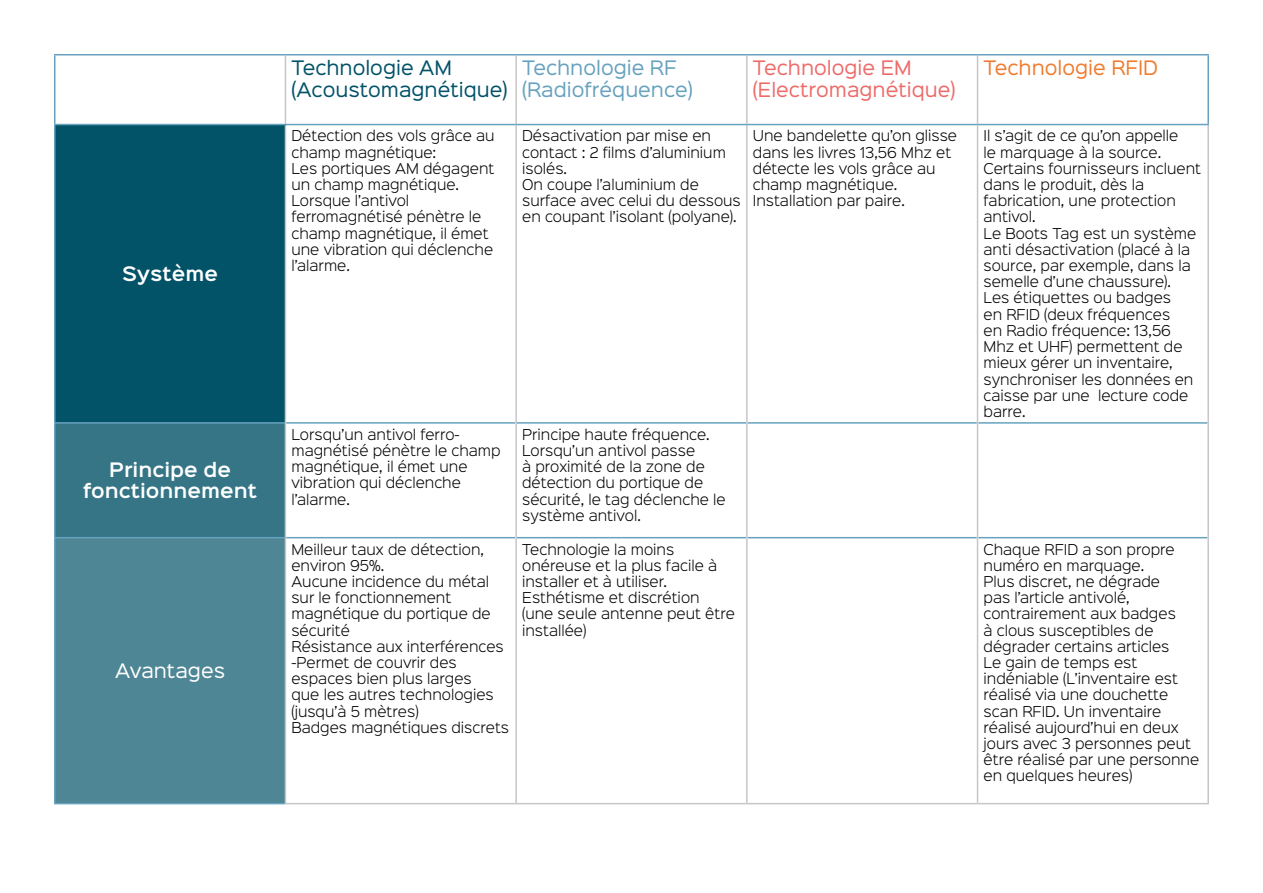
<style>
.page{position:relative;width:1263px;height:893px;background:#fff}
.page>*{position:absolute;margin:0;border:0;box-sizing:border-box;transform-origin:0 0}
.t1{font:18px "Sinkin Sans 400";color:#025268}
.t2{font:18px "Sinkin Sans 400";color:#ed6c6a}
.t3{font:600 18px "Sinkin Sans 600";color:#fff}
.t4{font:18px "Sinkin Sans 400";color:#67a2be}
.t5{font:18px "Sinkin Sans 400";color:#ef7c30}
.t6{font:18px "Sinkin Sans 400";color:#fff}
.t7{font:300 13.5px/16.2px "Sinkin Sans 300";color:#000}
</style>
<div class="page">
<div style="left:55px;top:125px;width:230px;height:298px;background:#025268"></div>
<div style="left:55px;top:423px;width:230px;height:115px;background:#357586"></div>
<div style="left:55px;top:538px;width:230px;height:266px;background:#4e8695"></div>
<hr style="left:54px;top:125px;width:2px;height:297px;background:#67a2be">
<hr style="left:54px;top:422px;width:231px;height:2px;background:#67a2be">
<hr style="left:54px;top:424px;width:2px;height:113px;background:#67a2be">
<hr style="left:286px;top:422px;width:229px;height:2px;background:#67a2be">
<hr style="left:517px;top:422px;width:229px;height:2px;background:#67a2be">
<hr style="left:748px;top:422px;width:229px;height:2px;background:#67a2be">
<hr style="left:978px;top:422px;width:229px;height:2px;background:#67a2be">
<hr style="left:54px;top:537px;width:231px;height:1px;background:#67a2be">
<hr style="left:54px;top:538px;width:2px;height:265px;background:#67a2be">
<hr style="left:286px;top:537px;width:229px;height:1px;background:#67a2be">
<hr style="left:517px;top:537px;width:229px;height:1px;background:#67a2be">
<hr style="left:748px;top:537px;width:229px;height:1px;background:#67a2be">
<hr style="left:978px;top:537px;width:229px;height:1px;background:#67a2be">
<hr style="left:54px;top:803px;width:231px;height:1px;background:#67a2be">
<hr style="left:285px;top:56px;width:1px;height:68px;background:#c6c6c6">
<hr style="left:285px;top:125px;width:1px;height:298px;background:#c6c6c6">
<hr style="left:285px;top:423px;width:1px;height:115px;background:#c6c6c6">
<hr style="left:285px;top:538px;width:1px;height:265px;background:#c6c6c6">
<hr style="left:285px;top:803px;width:231px;height:1px;background:#c6c6c6">
<hr style="left:515px;top:56px;width:2px;height:68px;background:#c6c6c6">
<hr style="left:515px;top:125px;width:2px;height:298px;background:#c6c6c6">
<hr style="left:515px;top:423px;width:2px;height:115px;background:#c6c6c6">
<hr style="left:515px;top:538px;width:2px;height:265px;background:#c6c6c6">
<hr style="left:516px;top:803px;width:231px;height:1px;background:#c6c6c6">
<hr style="left:746px;top:56px;width:2px;height:68px;background:#c6c6c6">
<hr style="left:746px;top:125px;width:2px;height:298px;background:#c6c6c6">
<hr style="left:746px;top:423px;width:2px;height:115px;background:#c6c6c6">
<hr style="left:746px;top:538px;width:2px;height:265px;background:#c6c6c6">
<hr style="left:747px;top:803px;width:230px;height:1px;background:#c6c6c6">
<hr style="left:977px;top:56px;width:1px;height:68px;background:#c6c6c6">
<hr style="left:977px;top:125px;width:1px;height:298px;background:#c6c6c6">
<hr style="left:1207px;top:125px;width:2px;height:298px;background:#c6c6c6">
<hr style="left:977px;top:423px;width:1px;height:115px;background:#c6c6c6">
<hr style="left:1207px;top:423px;width:2px;height:115px;background:#c6c6c6">
<hr style="left:977px;top:538px;width:1px;height:265px;background:#c6c6c6">
<hr style="left:1207px;top:538px;width:2px;height:265px;background:#c6c6c6">
<hr style="left:977px;top:803px;width:232px;height:1px;background:#c6c6c6">
<hr style="left:54px;top:54px;width:231px;height:2px;background:#67a2be">
<hr style="left:54px;top:56px;width:2px;height:68px;background:#67a2be">
<hr style="left:285px;top:54px;width:231px;height:2px;background:#67a2be">
<hr style="left:516px;top:54px;width:231px;height:2px;background:#67a2be">
<hr style="left:747px;top:54px;width:230px;height:2px;background:#67a2be">
<hr style="left:977px;top:54px;width:232px;height:2px;background:#67a2be">
<hr style="left:1207px;top:56px;width:2px;height:68px;background:#67a2be">
<hr style="left:54px;top:124px;width:231px;height:1px;background:#67a2be">
<hr style="left:285px;top:124px;width:231px;height:1px;background:#67a2be">
<hr style="left:516px;top:124px;width:231px;height:1px;background:#67a2be">
<hr style="left:747px;top:124px;width:230px;height:1px;background:#67a2be">
<hr style="left:977px;top:124px;width:232px;height:1px;background:#67a2be">
<p class="t3" style="left:122px;top:258px;width:97px">Système</p>
<p class="t3" style="left:109px;top:454px;width:123px">Principe de</p>
<p class="t3" style="left:83px;top:475px;width:175px">fonctionnement</p>
<p class="t6" style="left:115px;top:655px;width:112px">Avantages</p>
<p class="t1" style="left:291px;top:53px;width:162px">Technologie AM</p>
<p class="t1" style="left:291px;top:74px;width:218px">(Acoustomagnétique)</p>
<p class="t7" style="left:291px;top:127px;width:205px">Détection des vols grâce au champ magnétique:</p>
<p class="t7" style="left:291px;top:159px;width:204px">Les portiques AM dégagent un champ magnétique.</p>
<p class="t7" style="left:291px;top:192px;width:203px">Lorsque l’antivol ferromagnétisé pénètre le champ magnétique, il émet une vibration qui déclenche l’alarme.</p>
<p class="t4" style="left:522px;top:53px;width:156px">Technologie RF</p>
<p class="t4" style="left:522px;top:74px;width:172px">(Radiofréquence)</p>
<p class="t7" style="left:522px;top:127px;width:205px">Désactivation par mise en contact : 2 films d’aluminium isolés.</p>
<p class="t7" style="left:522px;top:176px;width:220px">On coupe l’aluminium de surface avec celui du dessous en coupant l’isolant (polyane).</p>
<p class="t2" style="left:753px;top:53px;width:160px">Technologie EM</p>
<p class="t2" style="left:753px;top:74px;width:204px">(Electromagnétique)</p>
<p class="t7" style="left:753px;top:127px;width:206px">Une bandelette qu’on glisse dans les livres 13,56 Mhz et détecte les vols grâce au champ magnétique.</p>
<p class="t7" style="left:753px;top:192px;width:154px">Installation par paire.</p>
<p class="t7" style="left:291px;top:425px;width:211px">Lorsqu’un antivol ferro&shy;magnétisé pénètre le champ magnétique, il émet une vibration qui déclenche l’alarme.</p>
<p class="t7" style="left:522px;top:425px;width:189px">Principe haute fréquence.</p>
<p class="t7" style="left:522px;top:441px;width:205px">Lorsqu’un antivol passe<br>à proximité de la zone de détection du portique de sécurité, le tag déclenche le système antivol.</p>
<p class="t7" style="left:291px;top:540px;width:194px">Meilleur taux de détection, environ 95%.</p>
<p class="t7" style="left:291px;top:572px;width:201px">Aucune incidence du métal sur le fonctionnement magnétique du portique de sécurité</p>
<p class="t7" style="left:291px;top:637px;width:214px">Résistance aux interférences</p>
<p class="t7" style="left:291px;top:653px;width:204px">-Permet de couvrir des espaces bien plus larges que les autres technologies (jusqu’à 5 mètres)</p>
<p class="t7" style="left:291px;top:718px;width:219px">Badges magnétiques discrets</p>
<p class="t7" style="left:522px;top:540px;width:196px">Technologie la moins onéreuse et la plus facile à installer et à utiliser.</p>
<p class="t7" style="left:522px;top:589px;width:214px">Esthétisme et discrétion<br>(une seule antenne peut être installée)</p>
<p class="t5" style="left:983px;top:53px;width:176px">Technologie RFID</p>
<p class="t7" style="left:983px;top:127px;width:219px">Il s’agit de ce qu’on appelle<br>le marquage à la source.<br>Certains fournisseurs incluent dans le produit, dès la fabrication, une protection antivol.</p>
<p class="t7" style="left:983px;top:224px;width:214px">Le Boots Tag est un système anti désactivation (placé à la source, par exemple, dans la semelle d’une chaussure).</p>
<p class="t7" style="left:983px;top:289px;width:211px">Les étiquettes ou badges<br>en RFID (deux fréquences<br>en Radio fréquence: 13,56<br>Mhz et UHF) permettent de mieux gérer un inventaire, synchroniser les données en caisse par une lecture code barre.</p>
<p class="t7" style="left:983px;top:540px;width:193px">Chaque RFID a son propre numéro en marquage.</p>
<p class="t7" style="left:983px;top:572px;width:194px">Plus discret, ne dégrade pas l’article antivolé, contrairement aux badges à clous susceptibles de dégrader certains articles</p>
<p class="t7" style="left:983px;top:653px;width:217px">Le gain de temps est indéniable (L’inventaire est réalisé via une douchette scan RFID. Un inventaire réalisé aujourd’hui en deux jours avec 3 personnes peut être réalisé par une personne en quelques heures)</p>
</div>
